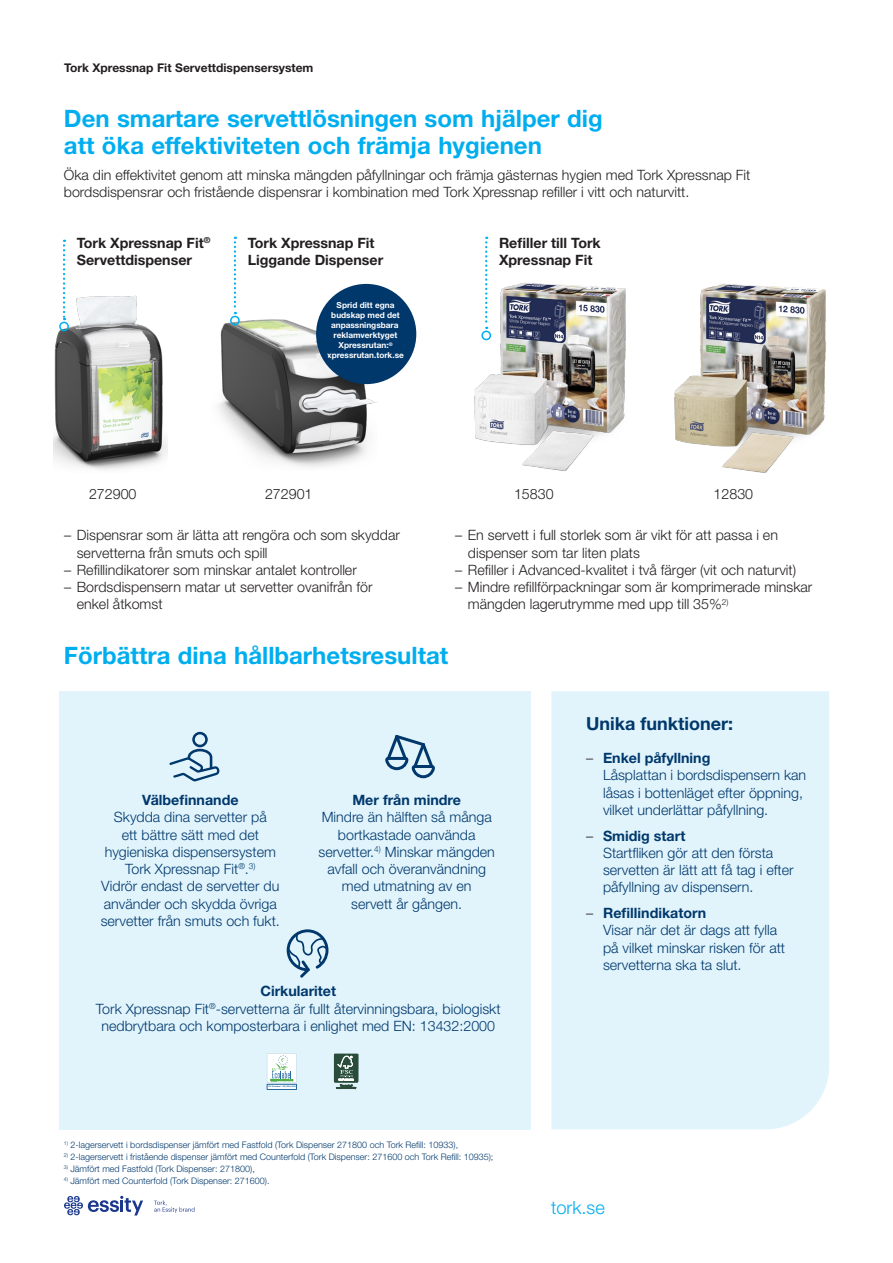
<style>
.page{position:relative;width:893px;height:1263px;background:#fff}
.page>*{position:absolute;margin:0;border:0;box-sizing:border-box;transform-origin:0 0}
.Highlights{font:700 24px/27px "Helvetica Neue LT Std";color:#00aeef}
.level_3_heading{font:300 18.3px "Helvetica Neue LT Std";color:#00aeef}
.leavel_2_heading{font:700 18px "Helvetica Neue LT Std";color:#00386c}
.Body_9_5{font:300 14.25px/17.2px "Helvetica Neue LT Std";color:#00386c}
.Body_9_5-2{font:300 14.25px/17.2px "Helvetica Neue LT Std";color:#231f20}
.Body_9_5-3{font:700 14.25px/17.2px "Helvetica Neue LT Std";color:#231f20}
.Page_header{font:700 12px "Helvetica Neue LT Std";color:#231f20}
.body_list{font:300 9px "Helvetica Neue LT Std";color:#00386c}
.Body_9_5-4{font:700 8.25px/10.1px "Helvetica Neue LT Std";color:#fff;text-align:center}
.t1{font:700 1.8px "Verdana";color:#24689d}
.s1{font-weight:700}
.s2{color:#231f20}
</style>
<div class="page">
<div style="left:59px;top:691px;width:471px;height:439px;background:#e1f4fc"></div>
<div style="left:551px;top:691px;width:278px;height:438px;background:#e1f4fc"></div>
<svg style="left:154px;top:1200px;width:40px;height:13px"></svg>
<svg style="left:64px;top:1196px;width:79px;height:19px"></svg>
<img style="left:54px;top:288px;width:102px;height:182px">
<img style="left:156px;top:311px;width:261px;height:156px">
<img style="left:474px;top:242px;width:152px;height:229px">
<svg style="left:63px;top:240px;width:2px;height:80px"></svg>
<div style="left:59px;top:322px;width:10px;height:9px;border:2px solid #00aeef;border-radius:50%"></div>
<svg style="left:485px;top:237px;width:2px;height:92px"></svg>
<div style="left:481px;top:331px;width:10px;height:9px;border:2px solid #00aeef;border-radius:50%"></div>
<svg style="left:234px;top:237px;width:2px;height:77px"></svg>
<div style="left:230px;top:316px;width:10px;height:9px;border:2px solid #00aeef;border-radius:50%"></div>
<div style="left:319px;top:286px;width:95px;height:95px;background:#00386c;border-radius:50%"></div>
<div style="left:316px;top:284px;width:100px;height:100px;border:5px solid #00386c;border-radius:50%"></div>
<svg style="left:287px;top:929px;width:41px;height:49px"></svg>
<svg style="left:385px;top:735px;width:50px;height:43px"></svg>
<svg style="left:169px;top:732px;width:51px;height:49px"></svg>
<svg style="left:267px;top:1053px;width:30px;height:30px"></svg>
<div style="left:267px;top:1084px;width:30px;height:5px;background:#fff"></div>
<div style="left:267px;top:1084px;width:30px;height:5px;border:1px solid #24689d"></div>
<svg style="left:334px;top:1053px;width:24px;height:29px"></svg>
<div style="left:334px;top:1054px;width:24px;height:28px;border:1px solid #2a4d3b;border-radius:2px"></div>
<svg style="left:336px;top:1056px;width:20px;height:33px"></svg>
<img style="left:674px;top:283px;width:152px;height:190px">
<p class="Page_header" style="left:64px;top:61px;width:251px">Tork Xpressnap Fit Servettdispensersystem</p>
<p class="Highlights" style="left:64px;top:105px;width:540px">Den smartare servettlösningen som hjälper dig att öka effektiviteten och främja hygienen</p>
<p class="Body_9_5-2" style="left:64px;top:166px;width:688px">Öka din effektivitet genom att minska mängden påfyllningar och främja gästernas hygien med Tork Xpressnap Fit bordsdispensrar och fristående dispensrar i kombination med Tork Xpressnap refiller i vitt och naturvitt.</p>
<p class="Body_9_5-3" style="left:77px;top:234px;width:135px">Tork Xpressnap Fit<sup>®<br></sup>Servettdispenser</p>
<p class="Body_9_5-3" style="left:248px;top:234px;width:137px">Tork Xpressnap Fit<br>Liggande Dispenser</p>
<p class="Body_9_5-3" style="left:499px;top:234px;width:103px">Refiller till Tork<br>Xpressnap Fit</p>
<p class="Body_9_5-4" style="left:327px;top:300px;width:78px">Sprid ditt egna budskap med det anpassningsbara reklamverktyget<br>Xpressrutan:<sup>® </sup>xpressrutan.tork.se</p>
<p class="Body_9_5-2" style="left:89px;top:485px;width:49px">272900</p>
<p class="Body_9_5-2" style="left:265px;top:485px;width:49px">272901</p>
<p class="Body_9_5-2" style="left:514px;top:485px;width:41px">15830</p>
<p class="Body_9_5-2" style="left:714px;top:485px;width:41px">12830</p>
<p class="Body_9_5-2" style="left:77px;top:526px;width:325px;text-indent:-13px">– Dispensrar som är lätta att rengöra och som skyddar servetterna från smuts och spill</p>
<p class="Body_9_5-2" style="left:64px;top:561px;width:294px">– Refillindikatorer som minskar antalet kontroller</p>
<p class="Body_9_5-2" style="left:77px;top:578px;width:297px;text-indent:-13px">– Bordsdispensern matar ut servetter ovanifrån för enkel åtkomst</p>
<p class="Body_9_5-2" style="left:468px;top:526px;width:312px;text-indent:-13px">– En servett i full storlek som är vikt för att passa i en dispenser som tar liten plats</p>
<p class="Body_9_5-2" style="left:455px;top:561px;width:343px">– Refiller i Advanced-kvalitet i två färger (vit och naturvit)</p>
<p class="Body_9_5-2" style="left:468px;top:578px;width:346px;text-indent:-13px">– Mindre refillförpackningar som är komprimerade minskar mängden lagerutrymme med upp till 35%<sup>2)</sup></p>
<p class="Highlights" style="left:64px;top:642px;width:386px">Förbättra dina hållbarhetsresultat</p>
<p class="Body_9_5" style="left:101px;top:791px;width:181px;text-align:center"><span class="s1">Välbefinnande<br></span>Skydda dina servetter på<br>ett bättre sätt med det hygieniska dispensersystem<br>Tork Xpressnap Fit<sup>®</sup>.<sup>3)<br></sup>Vidrör endast de servetter du använder och skydda övriga servetter från smuts och fukt.</p>
<p class="Body_9_5" style="left:319px;top:791px;width:178px;text-align:center"><span class="s1">Mer från mindre<br></span>Mindre än hälften så många bortkastade oanvända servetter.<sup>4)</sup> Minskar mängden avfall och överanvändning med utmatning av en<br>servett år gången.</p>
<p class="Body_9_5" style="left:96px;top:982px;width:406px;text-align:center"><span class="s1">Cirkularitet<br></span>Tork Xpressnap Fit<sup>®</sup>-servetterna är fullt återvinningsbara, biologiskt nedbrytbara och komposterbara i enlighet med EN: 13432:2000</p>
<p class="t1" style="left:269px;top:1085px;width:29px">EU Ecolabel : SE/004/001</p>
<p class="body_list" style="left:64px;top:1139px;width:396px"><sup>1)</sup> 2-lagerservett i bordsdispenser jämfört med Fastfold (Tork Dispenser 271800 och Tork Refill: 10933),</p>
<p class="body_list" style="left:64px;top:1151px;width:431px"><sup>2)</sup> 2-lagerservett i fristående dispenser jämfört med Counterfold (Tork Dispenser: 271600 och Tork Refill: 10935);</p>
<p class="body_list" style="left:64px;top:1163px;width:193px"><sup>3)</sup> Jämfört med Fastfold (Tork Dispenser: 271800),</p>
<p class="body_list" style="left:64px;top:1175px;width:207px"><sup>4)</sup> Jämfört med Counterfold (Tork Dispenser: 271600).</p>
<p class="leavel_2_heading" style="left:586px;top:712px;width:148px">Unika funktioner:</p>
<p class="Body_9_5" style="left:603px;top:749px;width:205px;text-indent:-17px"><span class="s2">–</span> <span class="s1">Enkel påfyllning<br></span>Låsplattan i bordsdispensern kan låsas i bottenläget efter öppning, vilket underlättar påfyllning.</p>
<p class="Body_9_5" style="left:603px;top:826px;width:192px;text-indent:-17px"><span class="s2">–</span> <span class="s1">Smidig start<br></span>Startfliken gör att den första servetten är lätt att få tag i efter påfyllning av dispensern.</p>
<p class="Body_9_5" style="left:603px;top:904px;width:184px;text-indent:-17px"><span class="s2">–</span> <span class="s1">Refillindikatorn<br></span>Visar när det är dags att fylla på vilket minskar risken för att servetterna ska ta slut.</p>
<p class="level_3_heading" style="left:551px;top:1196px;width:55px">tork.se</p>
</div>
